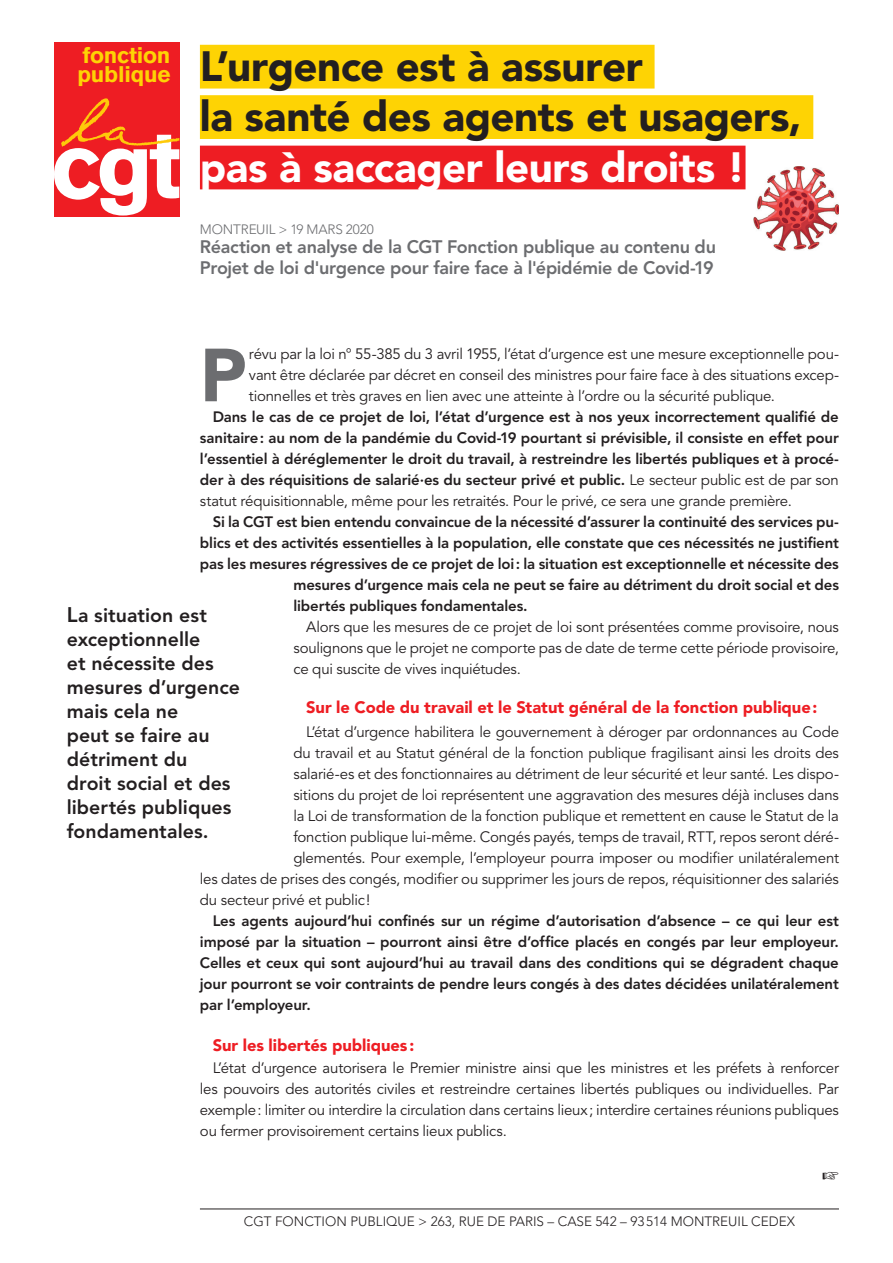
<style>
.page{position:relative;width:893px;height:1263px;background:#fff}
.page>*{position:absolute;margin:0;border:0;box-sizing:border-box;transform-origin:0 0}
.t1{font:900 74.25px "Avenir LT Std";color:#6c6d70}
.t2{font:900 42px/50.4px "Avenir LT Std";letter-spacing:-.01em;color:#231f20}
.t3{font:900 42px "Avenir LT Std";letter-spacing:-.01em;color:#fff}
.t4{font:700 22.5px/19.2px "Akzidenz Grotesk BQ";letter-spacing:-.01em;color:#fed304}
.t5{font:800 19.5px/24px "Avenir LT Std";letter-spacing:.005em;color:#231f20}
.t6{font:800 18px/21px "Avenir LT Std";letter-spacing:-.015em;color:#6c6d70}
.t7{font:900 16.5px "Avenir LT Std";letter-spacing:-.005em;color:#ee1d23}
.t8{font:15px/21px "Avenir LT Std";letter-spacing:-.015em;color:#231f20;text-align:justify}
.t9{font:800 15px/21px "Avenir LT Std";letter-spacing:-.01em;color:#231f20;text-align:justify}
.t10{font:300 13.5px "Avenir LT Std";color:#231f20}
.t11{font:300 13.5px "Avenir LT Std";letter-spacing:-.01em;color:#6c6d70}
.s1{font-weight:400}
.s2{font-size:21px}
</style>
<div class="page">
<img style="left:767px;top:166px;width:58px;height:85px">
<img style="left:753px;top:189px;width:14px;height:47px">
<img style="left:824px;top:180px;width:15px;height:57px">
<div style="left:200px;top:45px;width:455px;height:44px;background:#fed304"></div>
<div style="left:200px;top:95px;width:613px;height:44px;background:#fed304"></div>
<div style="left:200px;top:146px;width:545px;height:43px;background:#ee1d23"></div>
<div style="left:54px;top:42px;width:125px;height:175px;background:#ee1d23"></div>
<svg style="left:54px;top:98px;width:125px;height:118px"></svg>
<hr style="left:200px;top:1209px;width:639px;height:1px;background:#231f20">
<h3 class="t4" style="left:78px;top:46px;width:94px">fonction publique</h3>
<h2 class="t2" style="left:200px;top:41px;width:603px">L’urgence est à assurer<br>la santé des agents et usagers,</h2>
<h2 class="t3" style="left:200px;top:141px;width:547px">pas à saccager leurs droits !</h2>
<p class="t11" style="left:200px;top:221px;width:175px">MONTREUIL &gt; 19 MARS 2020</p>
<p class="t6" style="left:200px;top:236px;width:518px">Réaction et analyse de la CGT Fonction publique au contenu du<br>Projet de loi d'urgence pour faire face à l'épidémie de Covid-19</p>
<h1 class="t1" style="left:200px;top:330px;width:48px">P</h1>
<p class="t8" style="left:249px;top:344px;width:591px">révu par la loi n° 55-385 du 3 avril 1955, l’état d’urgence est une mesure exceptionnelle pou&shy;vant être déclarée par décret en conseil des ministres pour faire face à des situations excep&shy;tionnelles et très graves en lien avec une atteinte à l’ordre ou la sécurité publique.</p>
<p class="t9" style="left:200px;top:407px;width:640px;text-indent:13px">Dans le cas de ce projet de loi, l’état d’urgence est à nos yeux incorrectement qualifié de sanitaire: au nom de la pandémie du Covid-19 pourtant si prévisible, il consiste en effet pour l’essentiel à déréglementer le droit du travail, à restreindre les libertés publiques et à procé&shy;der à des réquisitions de salarié·es du secteur privé et public. <span class="s1">Le secteur public est de par son statut réquisitionnable, même pour les retraités. Pour le privé, ce sera une grande première.</span></p>
<p class="t9" style="left:213px;top:512px;width:628px">Si la CGT est bien entendu convaincue de la nécessité d’assurer la continuité des services pu-</p>
<p class="t9" style="left:200px;top:533px;width:641px">blics et des activités essentielles à la population, elle constate que ces nécessités ne justifient</p>
<p class="t9" style="left:200px;top:554px;width:640px">pas les mesures régressives de ce projet de loi: la situation est exceptionnelle et nécessite des</p>
<p class="t9" style="left:293px;top:575px;width:547px">mesures d’urgence mais cela ne peut se faire au détriment du droit social et des</p>
<p class="t9" style="left:293px;top:596px;width:236px">libertés publiques fondamentales.</p>
<p class="t8" style="left:293px;top:617px;width:547px;text-indent:13px">Alors que les mesures de ce projet de loi sont présentées comme provisoire, nous soulignons que le projet ne comporte pas de date de terme cette période provisoire, ce qui suscite de vives inquiétudes.</p>
<p class="t7" style="left:306px;top:697px;width:513px">Sur le Code du travail et le Statut général de la fonction publique:</p>
<p class="t8" style="left:306px;top:722px;width:534px">L’état d’urgence habilitera le gouvernement à déroger par ordonnances au Code</p>
<p class="t8" style="left:293px;top:743px;width:547px">du travail et au Statut général de la fonction publique fragilisant ainsi les droits des</p>
<p class="t8" style="left:293px;top:764px;width:547px">salarié-es et des fonctionnaires au détriment de leur sécurité et leur santé. Les dispo-</p>
<p class="t8" style="left:293px;top:785px;width:547px">sitions du projet de loi représentent une aggravation des mesures déjà incluses dans</p>
<p class="t8" style="left:293px;top:806px;width:547px">la Loi de transformation de la fonction publique et remettent en cause le Statut de la</p>
<p class="t8" style="left:293px;top:827px;width:547px">fonction publique lui-même. Congés payés, temps de travail, RTT, repos seront déré-</p>
<p class="t8" style="left:293px;top:848px;width:547px">glementés. Pour exemple, l’employeur pourra imposer ou modifier unilatéralement</p>
<p class="t8" style="left:200px;top:869px;width:641px">les dates de prises des congés, modifier ou supprimer les jours de repos, réquisitionner des salariés</p>
<p class="t8" style="left:200px;top:890px;width:172px">du secteur privé et public!</p>
<p class="t9" style="left:200px;top:911px;width:641px;text-indent:13px">Les agents aujourd’hui confinés sur un régime d’autorisation d’absence – ce qui leur est imposé par la situation – pourront ainsi être d’office placés en congés par leur employeur.<br>Celles et ceux qui sont aujourd’hui au travail dans des conditions qui se dégradent chaque jour pourront se voir contraints de pendre leurs congés à des dates décidées unilatéralement par l’employeur.</p>
<p class="t7" style="left:213px;top:1035px;width:203px">Sur les libertés publiques:</p>
<p class="t8" style="left:200px;top:1058px;width:641px;text-indent:13px">L’état d’urgence autorisera le Premier ministre ainsi que les ministres et les préfets à renforcer les pouvoirs des autorités civiles et restreindre certaines libertés publiques ou individuelles. Par exemple: limiter ou interdire la circulation dans certains lieux; interdire certaines réunions publiques ou fermer provisoirement certains lieux publics.</p>
<h3 class="t5" style="left:67px;top:603px;width:175px"><span class="s2">L</span>a situation est exceptionnelle<br>et nécessite des mesures d’urgence mais cela ne<br>peut se faire au détriment du<br>droit social et des libertés publiques fondamentales.</h3>
<p class="t10" style="left:244px;top:1214px;width:553px">CGT FONCTION PUBLIQUE &gt; 263, RUE DE PARIS – CASE 542 – 93514 MONTREUIL CEDEX</p>
</div>
